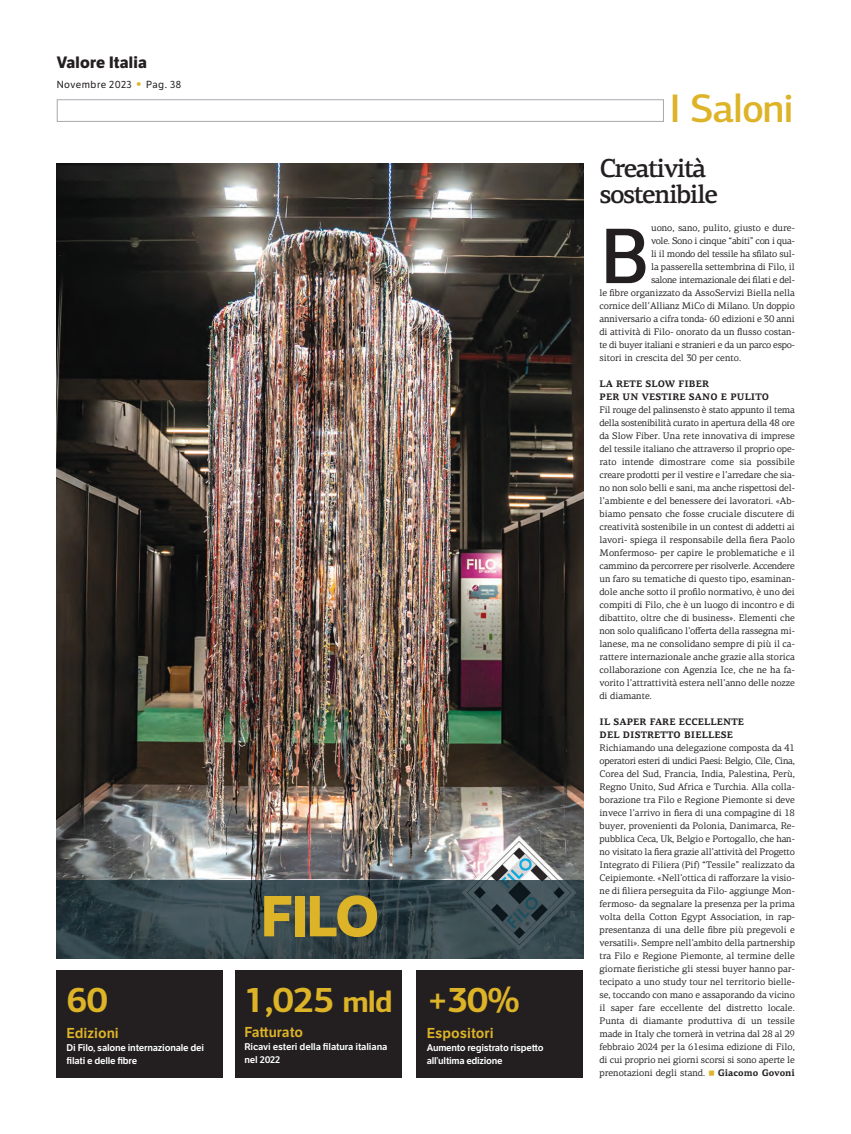
<style>
.page{position:relative;width:851px;height:1134px;background:#fff}
.page>*{position:absolute;margin:0;border:0;box-sizing:border-box;transform-origin:0 0}
.t1{font:500 79.3px "PF Centro Sans Pro";color:#231f20}
.t2{font:700 56px "LFT Etica";color:#ddb328}
.t3{font:500 40px "PF Centro Sans Pro";letter-spacing:-.03em;color:#ddb328}
.t4{font:700 36px "PF Centro Sans Pro";letter-spacing:-.03em;color:#ddb328}
.t5{font:500 26px/26px "PF Centro Serif Pro";letter-spacing:-.06em;color:#231f20}
.t6{font:700 16px "LFT Etica";letter-spacing:.015em;color:#231f20}
.t7{font:600 14px "LFT Etica";color:#ddb328}
.t8{font:10px "LFT Etica";letter-spacing:.04em;color:#231f20}
.t9{font:9.5px/13px "PF Centro Serif Pro";letter-spacing:-.01em;color:#231f20;text-align:justify}
.t10{font:600 9.5px/13px "LFT Etica";letter-spacing:-.02em;color:#fff}
.t11{font:700 9.5px/13px "PF Centro Serif Pro";letter-spacing:.015em;color:#231f20}
.t12{font:9.5px "PF Centro Serif Pro";letter-spacing:-.035em;color:#231f20}
.t13{font:9.5px "PF Centro Serif Pro";letter-spacing:-.03em;color:#231f20}
.s1{font-size:16px;color:#ddb328}
.s2{font-size:30px}
.s3{font-size:8px;color:#ddb328}
.s4{font-weight:700}
</style>
<div class="page">
<div style="left:57px;top:99px;width:606px;height:23px;border:1px solid #a8a9ad"></div>
<img style="left:57px;top:163px;width:526px;height:717px">
<img style="left:57px;top:880px;width:526px;height:78px">
<div style="left:57px;top:971px;width:166px;height:107px;background:#231f20"></div>
<div style="left:235px;top:971px;width:167px;height:107px;background:#231f20"></div>
<div style="left:416px;top:971px;width:167px;height:107px;background:#231f20"></div>
<h3 class="t6" style="left:57px;top:57px;width:92px">Valore Italia</h3>
<p class="t8" style="left:57px;top:81px;width:126px">Novembre 2023 <span class="s1">•</span> Pag. 38</p>
<h2 class="t2" style="left:261px;top:896px;width:119px">FILO</h2>
<h3 class="t4" style="left:67px;top:978px;width:43px">60</h3>
<h3 class="t4" style="left:244px;top:978px;width:277px">1,025 <span class="s2">mld</span> +30%</h3>
<h3 class="t7" style="left:67px;top:1027px;width:54px">Edizioni</h3>
<p class="t10" style="left:67px;top:1042px;width:139px">Di Filo, salone internazionale dei filati e delle fibre</p>
<h3 class="t7" style="left:244px;top:1026px;width:60px">Fatturato</h3>
<p class="t10" style="left:244px;top:1041px;width:145px">Ricavi esteri della filatura italiana nel 2022</p>
<h3 class="t7" style="left:427px;top:1027px;width:68px">Espositori</h3>
<p class="t10" style="left:427px;top:1042px;width:118px">Aumento registrato rispetto all’ultima edizione</p>
<h3 class="t3" style="left:669px;top:94px;width:126px">I Saloni</h3>
<h3 class="t5" style="left:599px;top:155px;width:120px">Creatività sostenibile</h3>
<h1 class="t1" style="left:600px;top:227px;width:52px">B</h1>
<p class="t9" style="left:651px;top:222px;width:145px">uono, sano, pulito, giusto e dure-</p>
<p class="t12" style="left:651px;top:237px;width:145px">vole. Sono i cinque “abiti” con i qua-</p>
<p class="t9" style="left:651px;top:248px;width:145px">li il mondo del tessile ha sfilato sul-</p>
<p class="t9" style="left:651px;top:261px;width:145px">la passerella settembrina di Filo, il</p>
<p class="t12" style="left:651px;top:276px;width:145px">salone internazionale dei filati e del-</p>
<p class="t9" style="left:599px;top:287px;width:197px">le fibre organizzato da AssoServizi Biella nella</p>
<p class="t9" style="left:599px;top:300px;width:197px">cornice dell’Allianz MiCo di Milano. Un doppio</p>
<p class="t9" style="left:599px;top:313px;width:197px">anniversario a cifra tonda- 60 edizioni e 30 anni</p>
<p class="t9" style="left:599px;top:326px;width:197px">di attività di Filo- onorato da un flusso costan-</p>
<p class="t13" style="left:599px;top:341px;width:197px">te di buyer italiani e stranieri e da un parco espo-</p>
<p class="t9" style="left:599px;top:352px;width:143px">sitori in crescita del 30 per cento.</p>
<p class="t11" style="left:599px;top:378px;width:171px">LA RETE SLOW FIBER<br>PER UN VESTIRE SANO E PULITO</p>
<p class="t9" style="left:599px;top:404px;width:197px">Fil rouge del palinsensto è stato appunto il tema della sostenibilità curato in apertura della 48 ore da Slow Fiber. Una rete innovativa di imprese del tessile italiano che attraverso il proprio ope&shy;rato intende dimostrare come sia possibile creare prodotti per il vestire e l’arredare che sia&shy;no non solo belli e sani, ma anche rispettosi del&shy;l’ambiente e del benessere dei lavoratori. «Ab&shy;biamo pensato che fosse cruciale discutere di creatività sostenibile in un contest di addetti ai lavori- spiega il responsabile della fiera Paolo Monfermoso- per capire le problematiche e il cammino da percorrere per risolverle. Accendere un faro su tematiche di questo tipo, esaminan&shy;dole anche sotto il profilo normativo, è uno dei compiti di Filo, che è un luogo di incontro e di dibattito, oltre che di business». Elementi che non solo qualificano l’offerta della rassegna mi&shy;lanese, ma ne consolidano sempre di più il ca&shy;rattere internazionale anche grazie alla storica collaborazione con Agenzia Ice, che ne ha fa&shy;vorito l’attrattività estera nell’anno delle nozze di diamante.</p>
<p class="t11" style="left:599px;top:716px;width:146px">IL SAPER FARE ECCELLENTE<br>DEL DISTRETTO BIELLESE</p>
<p class="t9" style="left:599px;top:742px;width:197px">Richiamando una delegazione composta da 41 operatori esteri di undici Paesi: Belgio, Cile, Cina, Corea del Sud, Francia, India, Palestina, Perù, Regno Unito, Sud Africa e Turchia. Alla colla&shy;borazione tra Filo e Regione Piemonte si deve invece l’arrivo in fiera di una compagine di 18 buyer, provenienti da Polonia, Danimarca, Re&shy;pubblica Ceca, Uk, Belgio e Portogallo, che han&shy;no visitato la fiera grazie all’attività del Progetto Integrato di Filiera (Pif) “Tessile” realizzato da Ceipiemonte. «Nell’ottica di rafforzare la visio&shy;ne di filiera perseguita da Filo- aggiunge Mon&shy;fermoso- da segnalare la presenza per la prima volta della Cotton Egypt Association, in rap&shy;presentanza di una delle fibre più pregevoli e versatili». Sempre nell’ambito della partnership tra Filo e Regione Piemonte, al termine delle giornate fieristiche gli stessi buyer hanno par&shy;tecipato a uno study tour nel territorio bielle&shy;se, toccando con mano e assaporando da vicino il saper fare eccellente del distretto locale.<br>Punta di diamante produttiva di un tessile made in Italy che tornerà in vetrina dal 28 al 29 febbraio 2024 per la 61esima edizione di Filo, di cui proprio nei giorni scorsi si sono aperte le prenotazioni degli stand. <span class="s3">■</span> <span class="s4">Giacomo Govoni</span></p>
</div>
